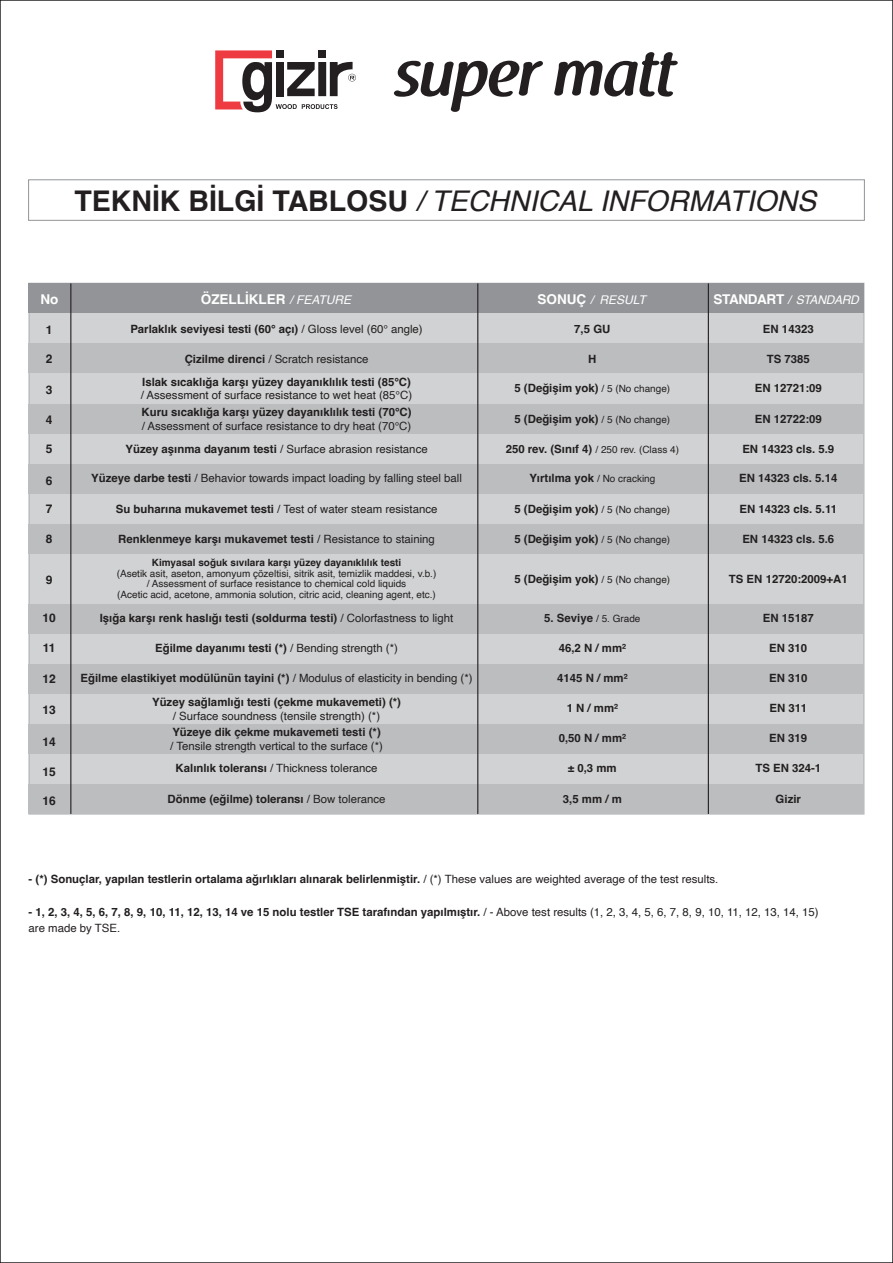
<style>
.page{position:relative;width:893px;height:1263px;background:#fff}
.page>*{position:absolute;margin:0;border:0;box-sizing:border-box;transform-origin:0 0}
.t1{font:600 62.85px "Raspoutine";color:#231f20}
.t2{font:italic 28.5px "Helvetica";color:#231f20}
.t3{font:700 13.5px "Helvetica";color:#fff}
.t4{font:italic 12px "Helvetica";letter-spacing:-.025em;color:#fff}
.t5{font:700 12px "Helvetica";color:#231f20}
.t6{font:700 11.4px/16.5px "Helvetica";color:#231f20}
.t7{font:11.4px "Helvetica";color:#231f20}
.t8{font:10.05px/10.5px "Helvetica";color:#231f20;text-align:center}
.t9{font:700 10.05px "Helvetica";color:#231f20}
.s1{font-weight:700;font-style:normal}
.s2{font-weight:400;font-style:italic;font-size:12px}
.s3{font-weight:700;font-style:normal;font-size:13.5px}
.s4{font-weight:400}
.s5{font-weight:700}
.s6{font-weight:400;font-size:10.05px}
.s7{font-weight:700;font-size:11.4px}
</style>
<div class="page">
<svg style="left:215px;top:50px;width:141px;height:62px"></svg>
<div style="left:28px;top:283px;width:836px;height:532px;background:#d0d2d3;border:2px solid #bbbdbf"></div>
<div style="left:29px;top:283px;width:835px;height:30px;background:#929497"></div>
<div style="left:29px;top:343px;width:835px;height:30px;background:#bbbdbf"></div>
<div style="left:29px;top:404px;width:835px;height:29px;background:#bbbdbf"></div>
<div style="left:29px;top:464px;width:835px;height:30px;background:#bbbdbf"></div>
<div style="left:29px;top:524px;width:835px;height:30px;background:#bbbdbf"></div>
<div style="left:29px;top:604px;width:835px;height:29px;background:#bbbdbf"></div>
<div style="left:29px;top:664px;width:835px;height:30px;background:#bbbdbf"></div>
<div style="left:29px;top:724px;width:835px;height:30px;background:#bbbdbf"></div>
<div style="left:29px;top:784px;width:835px;height:30px;background:#bbbdbf"></div>
<hr style="left:70px;top:283px;width:1px;height:531px;background:#231f20">
<hr style="left:477px;top:283px;width:1px;height:531px;background:#231f20">
<hr style="left:708px;top:283px;width:1px;height:531px;background:#231f20">
<div style="left:28px;top:179px;width:837px;height:42px;border:1px solid #929497"></div>
<h1 class="t1" style="left:396px;top:39px;width:280px">super matt</h1>
<h2 class="t2" style="left:74px;top:179px;width:743px"><span class="s1">TEKNİK BİLGİ TABLOSU</span> / TECHNICAL INFORMATIONS</h2>
<p class="t3" style="left:40px;top:291px;width:19px">No</p>
<p class="t5" style="left:46px;top:322px;width:8px">1</p>
<p class="t5" style="left:46px;top:351px;width:8px">2</p>
<p class="t5" style="left:46px;top:382px;width:8px">3</p>
<p class="t5" style="left:46px;top:413px;width:8px">4</p>
<p class="t5" style="left:46px;top:442px;width:8px">5</p>
<p class="t5" style="left:46px;top:474px;width:8px">6</p>
<p class="t5" style="left:46px;top:502px;width:8px">7</p>
<p class="t5" style="left:46px;top:531px;width:8px">8</p>
<p class="t5" style="left:46px;top:573px;width:8px">9</p>
<p class="t5" style="left:42px;top:610px;width:15px">10</p>
<p class="t5" style="left:43px;top:641px;width:14px">11</p>
<p class="t5" style="left:42px;top:671px;width:15px">12</p>
<p class="t5" style="left:42px;top:702px;width:15px">13</p>
<p class="t5" style="left:42px;top:734px;width:15px">14</p>
<p class="t5" style="left:42px;top:765px;width:15px">15</p>
<p class="t5" style="left:42px;top:793px;width:15px">16</p>
<p class="t3" style="left:201px;top:291px;width:152px">ÖZELLİKLER <span class="s2">/ FEATURE</span></p>
<p class="t4" style="left:538px;top:290px;width:110px"><span class="s3">SONUÇ</span> / RESULT</p>
<p class="t4" style="left:713px;top:290px;width:147px"><span class="s3">STANDART</span> / STANDARD</p>
<p class="t6" style="left:130px;top:321px;width:294px">Parlaklık seviyesi testi (60° açı) <span class="s4">/ Gloss level (60° angle)</span></p>
<p class="t6" style="left:574px;top:321px;width:38px">7,5 GU</p>
<p class="t6" style="left:763px;top:321px;width:52px">EN 14323</p>
<p class="t7" style="left:185px;top:350px;width:185px"><span class="s5">Çizilme direnci</span> / Scratch resistance</p>
<p class="t6" style="left:588px;top:352px;width:10px">H</p>
<p class="t6" style="left:767px;top:352px;width:45px">TS 7385</p>
<p class="t6" style="left:514px;top:381px;width:157px">5 (Değişim yok) <span class="s6">/ 5 (No change)</span></p>
<p class="t6" style="left:755px;top:381px;width:69px">EN 12721:09</p>
<p class="t6" style="left:142px;top:375px;width:270px">Islak sıcaklığa karşı yüzey dayanıklılık testi (85°C)</p>
<p class="t7" style="left:141px;top:386px;width:273px">/ Assessment of surface resistance to wet heat (85°C)</p>
<p class="t6" style="left:142px;top:405px;width:272px">Kuru sıcaklığa karşı yüzey dayanıklılık testi (70°C)</p>
<p class="t7" style="left:142px;top:417px;width:271px">/ Assessment of surface resistance to dry heat (70°C)</p>
<p class="t6" style="left:514px;top:412px;width:157px">5 (Değişim yok) <span class="s6">/ 5 (No change)</span></p>
<p class="t6" style="left:755px;top:412px;width:69px">EN 12722:09</p>
<p class="t7" style="left:125px;top:440px;width:304px"><span class="s5">Yüzey aşınma dayanım testi</span> / Surface abrasion resistance</p>
<p class="t8" style="left:506px;top:444px;width:175px"><span class="s7">250 rev. (Sınıf 4)</span> / 250 rev. (Class 4)</p>
<p class="t6" style="left:742px;top:441px;width:93px">EN 14323 cls. 5.9</p>
<p class="t7" style="left:91px;top:469px;width:372px"><span class="s5">Yüzeye darbe testi</span> / Behavior towards impact loading by falling steel ball</p>
<p class="t6" style="left:529px;top:471px;width:127px">Yırtılma yok <span class="s6">/ No cracking</span></p>
<p class="t6" style="left:739px;top:471px;width:100px">EN 14323 cls. 5.14</p>
<p class="t7" style="left:116px;top:500px;width:323px"><span class="s5">Su buharına mukavemet testi</span> / Test of water steam resistance</p>
<p class="t6" style="left:514px;top:502px;width:157px">5 (Değişim yok) <span class="s6">/ 5 (No change)</span></p>
<p class="t6" style="left:739px;top:502px;width:99px">EN 14323 cls. 5.11</p>
<p class="t6" style="left:118px;top:532px;width:318px">Renklenmeye karşı mukavemet testi <span class="s4">/ Resistance to staining</span></p>
<p class="t6" style="left:514px;top:532px;width:157px">5 (Değişim yok) <span class="s6">/ 5 (No change)</span></p>
<p class="t6" style="left:742px;top:532px;width:93px">EN 14323 cls. 5.6</p>
<p class="t9" style="left:152px;top:556px;width:251px">Kimyasal soğuk sıvılara karşı yüzey dayanıklılık testi</p>
<p class="t8" style="left:117px;top:568px;width:321px">(Asetik asit, aseton, amonyum çözeltisi, sitrik asit, temizlik maddesi, v.b.) / Assessment of surface resistance to chemical cold liquids<br>(Acetic acid, acetone, ammonia solution, citric acid, cleaning agent, etc.)</p>
<p class="t6" style="left:514px;top:572px;width:157px">5 (Değişim yok) <span class="s6">/ 5 (No change)</span></p>
<p class="t6" style="left:729px;top:572px;width:120px">TS EN 12720:2009+A1</p>
<p class="t6" style="left:100px;top:611px;width:355px">Işığa karşı renk haslığı testi (soldurma testi) <span class="s4">/ Colorfastness to light</span></p>
<p class="t6" style="left:544px;top:611px;width:98px">5. Seviye <span class="s6">/ 5. Grade</span></p>
<p class="t6" style="left:763px;top:611px;width:52px">EN 15187</p>
<p class="t6" style="left:155px;top:641px;width:244px">Eğilme dayanımı testi (*) <span class="s4">/ Bending strength (*)</span></p>
<p class="t6" style="left:559px;top:641px;width:69px">46,2 N / mm²</p>
<p class="t6" style="left:769px;top:641px;width:40px">EN 310</p>
<p class="t6" style="left:80px;top:671px;width:394px">Eğilme elastikiyet modülünün tayini (*) <span class="s4">/ Modulus of elasticity in bending (*)</span></p>
<p class="t6" style="left:557px;top:671px;width:72px">4145 N / mm²</p>
<p class="t6" style="left:769px;top:671px;width:40px">EN 310</p>
<p class="t6" style="left:152px;top:695px;width:250px">Yüzey sağlamlığı testi (çekme mukavemeti) (*)</p>
<p class="t7" style="left:173px;top:707px;width:209px">/ Surface soundness (tensile strength) (*)</p>
<p class="t6" style="left:172px;top:725px;width:210px">Yüzeye dik çekme mukavemeti testi (*)</p>
<p class="t7" style="left:170px;top:737px;width:214px">/ Tensile strength vertical to the surface (*)</p>
<p class="t6" style="left:567px;top:701px;width:53px">1 N / mm²</p>
<p class="t6" style="left:770px;top:701px;width:39px">EN 311</p>
<p class="t6" style="left:559px;top:731px;width:69px">0,50 N / mm²</p>
<p class="t6" style="left:769px;top:731px;width:40px">EN 319</p>
<p class="t7" style="left:176px;top:760px;width:203px"><span class="s5">Kalınlık toleransı</span> / Thickness tolerance</p>
<p class="t6" style="left:568px;top:761px;width:50px">± 0,3 mm</p>
<p class="t6" style="left:755px;top:761px;width:67px">TS EN 324-1</p>
<p class="t6" style="left:168px;top:791px;width:219px">Dönme (eğilme) toleransı <span class="s4">/ Bow tolerance</span></p>
<p class="t6" style="left:563px;top:791px;width:60px">3,5 mm / m</p>
<p class="t6" style="left:776px;top:791px;width:27px">Gizir</p>
<p class="t6" style="left:29px;top:872px;width:691px">- (*) Sonuçlar, yapılan testlerin ortalama ağırlıkları alınarak belirlenmiştir. <span class="s4">/ (*) These values are weighted average of the test results.</span></p>
<p class="t6" style="left:29px;top:905px;width:792px">- 1, 2, 3, 4, 5, 6, 7, 8, 9, 10, 11, 12, 13, 14 ve 15 nolu testler TSE tarafından yapılmıştır. <span class="s4">/ - Above test results (1, 2, 3, 4, 5, 6, 7, 8, 9, 10, 11, 12, 13, 14, 15) are made by TSE.</span></p>
</div>
